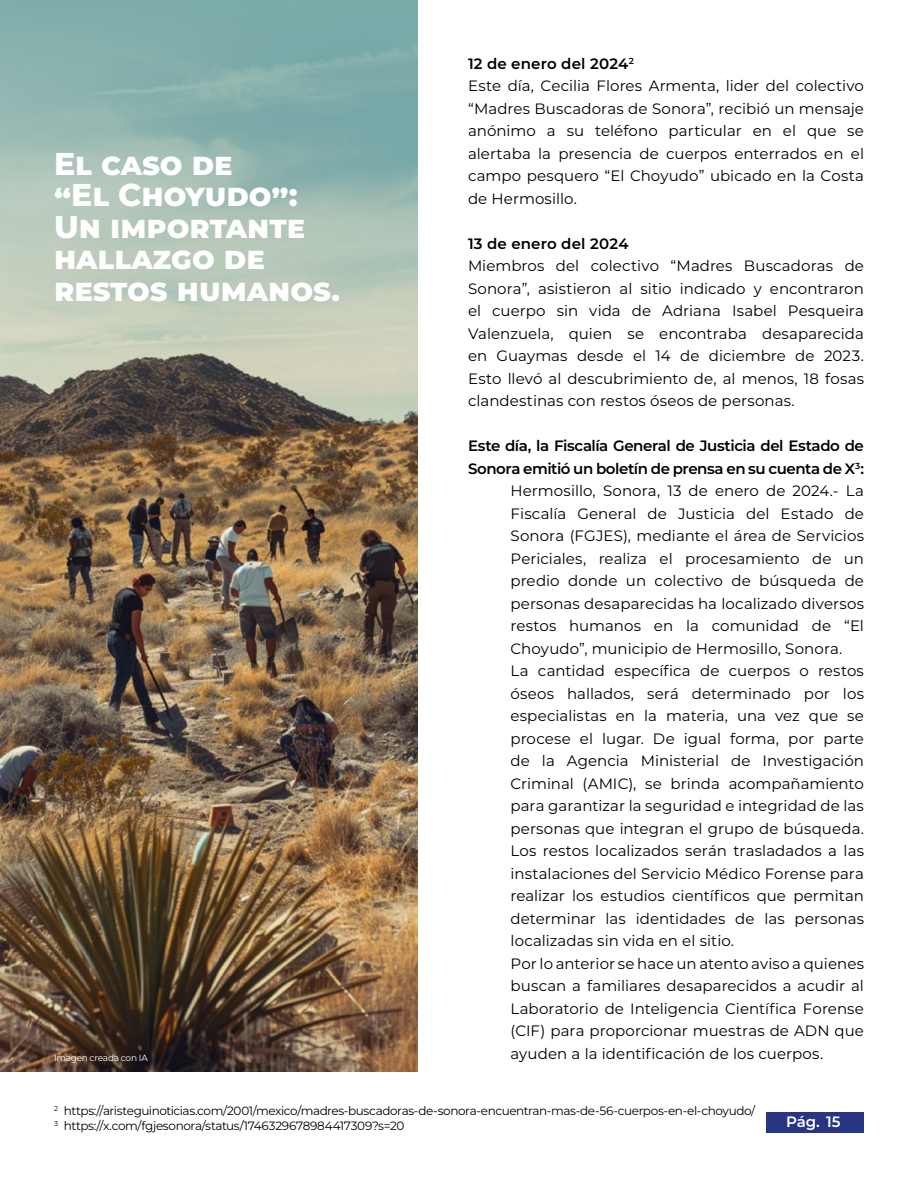
<style>
.page{position:relative;width:918px;height:1188px;background:#fff}
.page>*{position:absolute;margin:0;border:0;box-sizing:border-box;transform-origin:0 0}
.t1{font:800 31.5px/31.5px "Montserrat";color:#fff}
.t2{font:15px/22.5px "Montserrat";letter-spacing:.005em;color:#000}
.t3{font:600 15px "Montserrat";letter-spacing:-.03em;color:#000}
.t4{font:600 15px "Montserrat";letter-spacing:.01em;color:#000}
.t5{font:600 15px "Montserrat";color:#fff}
.t6{font:12px/15px "Montserrat";letter-spacing:-.035em;color:#000}
.t7{font:9px "Montserrat";letter-spacing:-.025em;color:#fff}
.s1{font-weight:600}
</style>
<div class="page">
<img style="left:0;top:355px;width:417px;height:717px">
<svg style="left:0;top:0;width:417px;height:355px;background:#a0bcb2"></svg>
<div style="left:766px;top:1113px;width:97px;height:20px;background:#283583"></div>
<h1 class="t1" style="left:54px;top:147px;width:288px">El caso de<br>“El Choyudo”:<br>Un importante hallazgo de restos humanos.</h1>
<p class="t7" style="left:54px;top:1052px;width:95px">Imagen creada con IA</p>
<p class="t2" style="left:468px;top:52px;width:398px"><span class="s1">12 de enero del 2024</span><sup>2<br></sup>Este día, Cecilia Flores Armenta, lider del colectivo “Madres Buscadoras de Sonora”, recibió un mensaje anónimo a su teléfono particular en el que se alertaba la presencia de cuerpos enterrados en el campo pesquero “El Choyudo” ubicado en la Costa de Hermosillo.</p>
<p class="t4" style="left:468px;top:233px;width:162px">13 de enero del 2024</p>
<p class="t2" style="left:468px;top:254px;width:398px;text-align:justify">Miembros del colectivo “Madres Buscadoras de Sonora”, asistieron al sitio indicado y encontraron el cuerpo sin vida de Adriana Isabel Pesqueira Valenzuela, quien se encontraba desaparecida en Guaymas desde el 14 de diciembre de 2023.<br>Esto llevó al descubrimiento de, al menos, 18 fosas clandestinas con restos óseos de personas.</p>
<p class="t3" style="left:468px;top:436px;width:397px">Este día, la Fiscalía General de Justicia del Estado de</p>
<p class="t3" style="left:468px;top:458px;width:398px">Sonora emitió un boletín de prensa en su cuenta de X<sup>3</sup>:</p>
<p class="t2" style="left:511px;top:479px;width:355px">Hermosillo, Sonora, 13 de enero de 2024.- La</p>
<p class="t2" style="left:511px;top:502px;width:355px">Fiscalía General de Justicia del Estado de</p>
<p class="t2" style="left:511px;top:524px;width:355px">Sonora (FGJES), mediante el área de Servicios</p>
<p class="t2" style="left:511px;top:547px;width:355px">Periciales, realiza el procesamiento de un</p>
<p class="t2" style="left:511px;top:569px;width:355px">predio donde un colectivo de búsqueda de</p>
<p class="t2" style="left:511px;top:592px;width:355px">personas desaparecidas ha localizado diversos</p>
<p class="t2" style="left:511px;top:614px;width:355px">restos humanos en la comunidad de “El</p>
<p class="t2" style="left:511px;top:637px;width:333px">Choyudo”, municipio de Hermosillo, Sonora.</p>
<p class="t2" style="left:511px;top:659px;width:355px">La cantidad específica de cuerpos o restos</p>
<p class="t2" style="left:511px;top:682px;width:355px">óseos hallados, será determinado por los</p>
<p class="t2" style="left:511px;top:704px;width:355px">especialistas en la materia, una vez que se</p>
<p class="t2" style="left:511px;top:727px;width:355px">procese el lugar. De igual forma, por parte</p>
<p class="t2" style="left:511px;top:749px;width:355px">de la Agencia Ministerial de Investigación</p>
<p class="t2" style="left:511px;top:772px;width:355px">Criminal (AMIC), se brinda acompañamiento</p>
<p class="t2" style="left:511px;top:794px;width:355px">para garantizar la seguridad e integridad de las</p>
<p class="t2" style="left:511px;top:817px;width:355px">personas que integran el grupo de búsqueda.</p>
<p class="t2" style="left:511px;top:839px;width:355px">Los restos localizados serán trasladados a las</p>
<p class="t2" style="left:511px;top:862px;width:355px">instalaciones del Servicio Médico Forense para</p>
<p class="t2" style="left:511px;top:884px;width:355px">realizar los estudios científicos que permitan</p>
<p class="t2" style="left:511px;top:907px;width:355px">determinar las identidades de las personas</p>
<p class="t2" style="left:511px;top:929px;width:225px">localizadas sin vida en el sitio.</p>
<p class="t2" style="left:511px;top:952px;width:355px">Por lo anterior se hace un atento aviso a quienes</p>
<p class="t2" style="left:511px;top:974px;width:355px">buscan a familiares desaparecidos a acudir al</p>
<p class="t2" style="left:511px;top:997px;width:355px">Laboratorio de Inteligencia Científica Forense</p>
<p class="t2" style="left:511px;top:1019px;width:355px">(CIF) para proporcionar muestras de ADN que</p>
<p class="t2" style="left:511px;top:1042px;width:314px">ayuden a la identificación de los cuerpos.</p>
<p class="t6" style="left:54px;top:1103px;width:703px"><sup>2</sup> https://aristeguinoticias.com/2001/mexico/madres-buscadoras-de-sonora-encuentran-mas-de-56-cuerpos-en-el-choyudo/<br><sup>3</sup> https://x.com/fgjesonora/status/1746329678984417309?s=20</p>
<p class="t5" style="left:786px;top:1112px;width:56px">Pág. 15</p>
</div>
